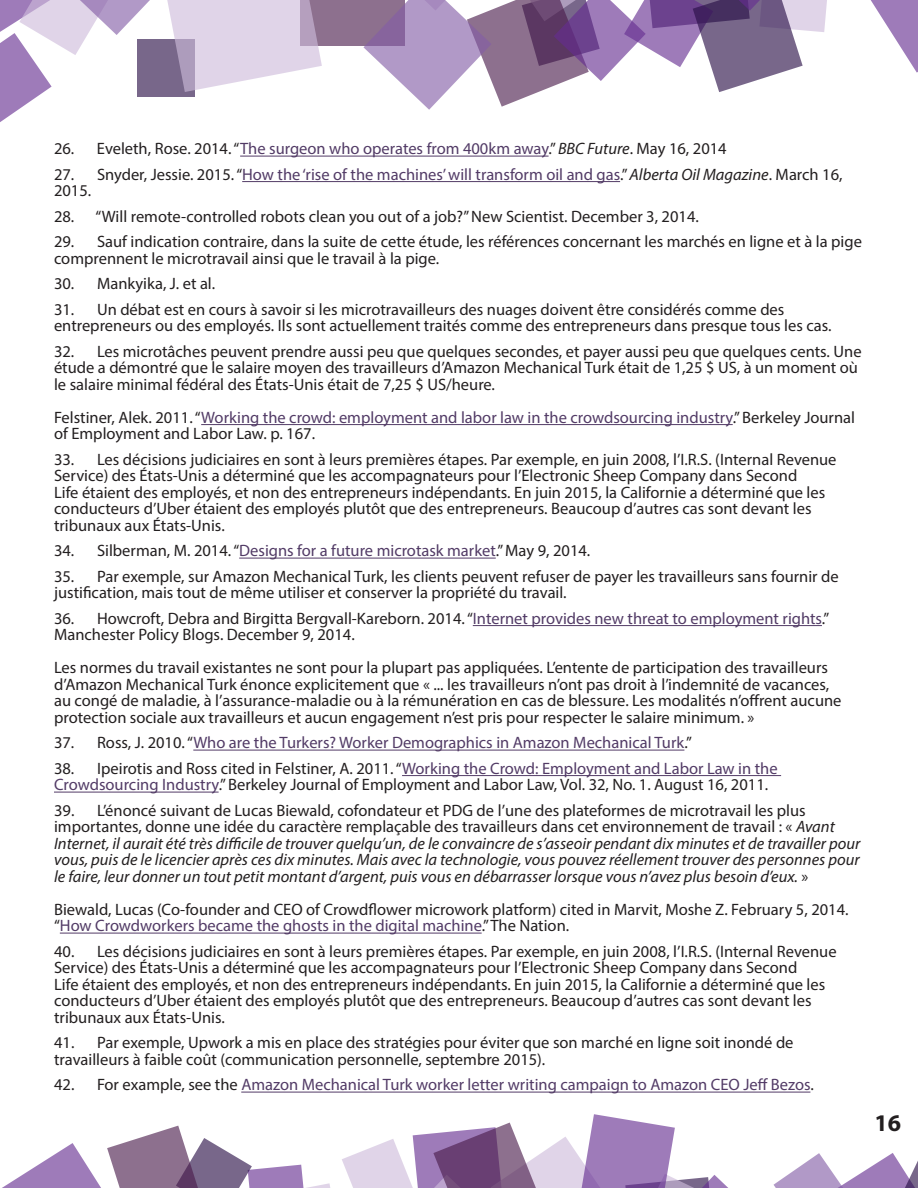
<style>
.page{position:relative;width:918px;height:1188px;background:#fff}
.page>*{position:absolute;margin:0;border:0;box-sizing:border-box;transform-origin:0 0}
.t1{font:700 24px "Myriad Pro";color:#231f20}
.t2{font:16.5px/16.5px "Myriad Pro";color:#231f20}
.t3{font:italic 16.5px/16.5px "Myriad Pro";color:#231f20}
.t4{font:16.5px/16.5px "Myriad Pro";color:#523b66}
.s1{color:#523b66}
.s2{font-style:italic}
.s3{color:#231f20}
.s4{font-style:italic;color:#231f20}
.s5{font-style:normal}
</style>
<div class="page">
<div style="left:300px;top:0;width:104px;height:46px;background:#8d708e"></div>
<svg style="left:0;top:0;width:322px;height:122px"></svg>
<svg style="left:870px;top:0;width:48px;height:73px"></svg>
<svg style="left:363px;top:0;width:464px;height:110px"></svg>
<svg style="left:774px;top:1153px;width:144px;height:35px"></svg>
<svg style="left:2px;top:1114px;width:726px;height:74px"></svg>
<hr style="left:240px;top:156px;width:309px;height:1px;background:#523b66">
<hr style="left:242px;top:181px;width:378px;height:1px;background:#523b66">
<hr style="left:201px;top:424px;width:532px;height:1px;background:#523b66">
<hr style="left:239px;top:558px;width:257px;height:1px;background:#523b66">
<hr style="left:473px;top:625px;width:349px;height:1px;background:#523b66">
<hr style="left:193px;top:750px;width:491px;height:1px;background:#523b66">
<hr style="left:402px;top:775px;width:379px;height:1px;background:#523b66">
<hr style="left:54px;top:792px;width:165px;height:1px;background:#523b66">
<hr style="left:60px;top:933px;width:422px;height:1px;background:#523b66">
<hr style="left:241px;top:1092px;width:569px;height:1px;background:#523b66">
<p class="t2" style="left:54px;top:140px;width:674px">26. Eveleth, Rose. 2014. “<span class="s1">The surgeon who operates from 400km away</span>.” <span class="s2">BBC Future</span>. May 16, 2014</p>
<p class="t4" style="left:54px;top:166px;width:790px"><span class="s3">27. Snyder, Jessie. 2015. “</span>How the ‘rise of the machines’ will transform oil and gas<span class="s3">.”</span> <span class="s4">Alberta Oil Magazine</span><span class="s3">. March 16,<br>2015.</span></p>
<p class="t2" style="left:54px;top:208px;width:646px">28. “Will remote-controlled robots clean you out of a job?” New Scientist. December 3, 2014.</p>
<p class="t2" style="left:54px;top:233px;width:809px">29. Sauf indication contraire, dans la suite de cette étude, les références concernant les marchés en ligne et à la pige comprennent le microtravail ainsi que le travail à la pige.</p>
<p class="t2" style="left:54px;top:275px;width:163px">30. Mankyika, J. et al.</p>
<p class="t2" style="left:54px;top:301px;width:779px">31. Un débat est en cours à savoir si les microtravailleurs des nuages doivent être considérés comme des entrepreneurs ou des employés. Ils sont actuellement traités comme des entrepreneurs dans presque tous les cas.</p>
<p class="t2" style="left:54px;top:343px;width:809px">32. Les microtâches peuvent prendre aussi peu que quelques secondes, et payer aussi peu que quelques cents. Une étude a démontré que le salaire moyen des travailleurs d’Amazon Mechanical Turk était de 1,25 $ US, à un moment où le salaire minimal fédéral des États-Unis était de 7,25 $ US/heure.</p>
<p class="t2" style="left:54px;top:409px;width:803px">Felstiner, Alek. 2011. “<span class="s1">Working the crowd: employment and labor law in the crowdsourcing industry</span>.” Berkeley Journal of Employment and Labor Law. p. 167.</p>
<p class="t2" style="left:54px;top:451px;width:784px">33. Les décisions judiciaires en sont à leurs premières étapes. Par exemple, en juin 2008, l’I.R.S. (Internal Revenue Service) des États-Unis a déterminé que les accompagnateurs pour l’Electronic Sheep Company dans Second<br>Life étaient des employés, et non des entrepreneurs indépendants. En juin 2015, la Californie a déterminé que les conducteurs d’Uber étaient des employés plutôt que des entrepreneurs. Beaucoup d’autres cas sont devant les tribunaux aux États-Unis.</p>
<p class="t2" style="left:54px;top:542px;width:538px">34. Silberman, M. 2014. “<span class="s1">Designs for a future microtask market</span>.” May 9, 2014.</p>
<p class="t2" style="left:54px;top:568px;width:786px">35. Par exemple, sur Amazon Mechanical Turk, les clients peuvent refuser de payer les travailleurs sans fournir de justification, mais tout de même utiliser et conserver la propriété du travail.</p>
<p class="t2" style="left:54px;top:610px;width:777px">36. Howcroft, Debra and Birgitta Bergvall-Kareborn. 2014. “<span class="s1">Internet provides new threat to employment rights</span>.”<br>Manchester Policy Blogs. December 9, 2014.</p>
<p class="t2" style="left:54px;top:659px;width:789px">Les normes du travail existantes ne sont pour la plupart pas appliquées. L’entente de participation des travailleurs d’Amazon Mechanical Turk énonce explicitement que « ... les travailleurs n’ont pas droit à l’indemnité de vacances, au congé de maladie, à l’assurance-maladie ou à la rémunération en cas de blessure. Les modalités n’offrent aucune protection sociale aux travailleurs et aucun engagement n’est pris pour respecter le salaire minimum. »</p>
<p class="t4" style="left:54px;top:734px;width:639px"><span class="s3">37. Ross, J. 2010. “</span>Who are the Turkers? Worker Demographics in Amazon Mechanical Turk<span class="s3">.”</span></p>
<p class="t2" style="left:54px;top:760px;width:725px">38. Ipeirotis and Ross cited in Felstiner, A. 2011. “<span class="s1">Working the Crowd: Employment and Labor Law in the<br>Crowdsourcing Industry</span>.” Berkeley Journal of Employment and Labor Law, Vol. 32, No. 1. August 16, 2011.</p>
<p class="t3" style="left:54px;top:802px;width:808px"><span class="s5">39. L’énoncé suivant de Lucas Biewald, cofondateur et PDG de l’une des plateformes de microtravail les plus importantes, donne une idée du caractère remplaçable des travailleurs dans cet environnement de travail : «</span> Avant Internet, il aurait été très difficile de trouver quelqu’un, de le convaincre de s’asseoir pendant dix minutes et de travailler pour vous, puis de le licencier après ces dix minutes. Mais avec la technologie, vous pouvez réellement trouver des personnes pour le faire, leur donner un tout petit montant d’argent, puis vous en débarrasser lorsque vous n’avez plus besoin d’eux. <span class="s5">»</span></p>
<p class="t2" style="left:54px;top:901px;width:796px">Biewald, Lucas (Co-founder and CEO of Crowdflower microwork platform) cited in Marvit, Moshe Z. February 5, 2014. “<span class="s1">How Crowdworkers became the ghosts in the digital machine</span>.” The Nation.</p>
<p class="t2" style="left:54px;top:943px;width:784px">40. Les décisions judiciaires en sont à leurs premières étapes. Par exemple, en juin 2008, l’I.R.S. (Internal Revenue Service) des États-Unis a déterminé que les accompagnateurs pour l’Electronic Sheep Company dans Second<br>Life étaient des employés, et non des entrepreneurs indépendants. En juin 2015, la Californie a déterminé que les conducteurs d’Uber étaient des employés plutôt que des entrepreneurs. Beaucoup d’autres cas sont devant les tribunaux aux États-Unis.</p>
<p class="t2" style="left:54px;top:1034px;width:741px">41. Par exemple, Upwork a mis en place des stratégies pour éviter que son marché en ligne soit inondé de travailleurs à faible coût (communication personnelle, septembre 2015).</p>
<p class="t4" style="left:54px;top:1076px;width:761px"><span class="s3">42. For example, see the</span> Amazon Mechanical Turk worker letter writing campaign to Amazon CEO Jeff Bezos<span class="s3">.</span></p>
<h1 class="t1" style="left:875px;top:1107px;width:28px">16</h1>
</div>
